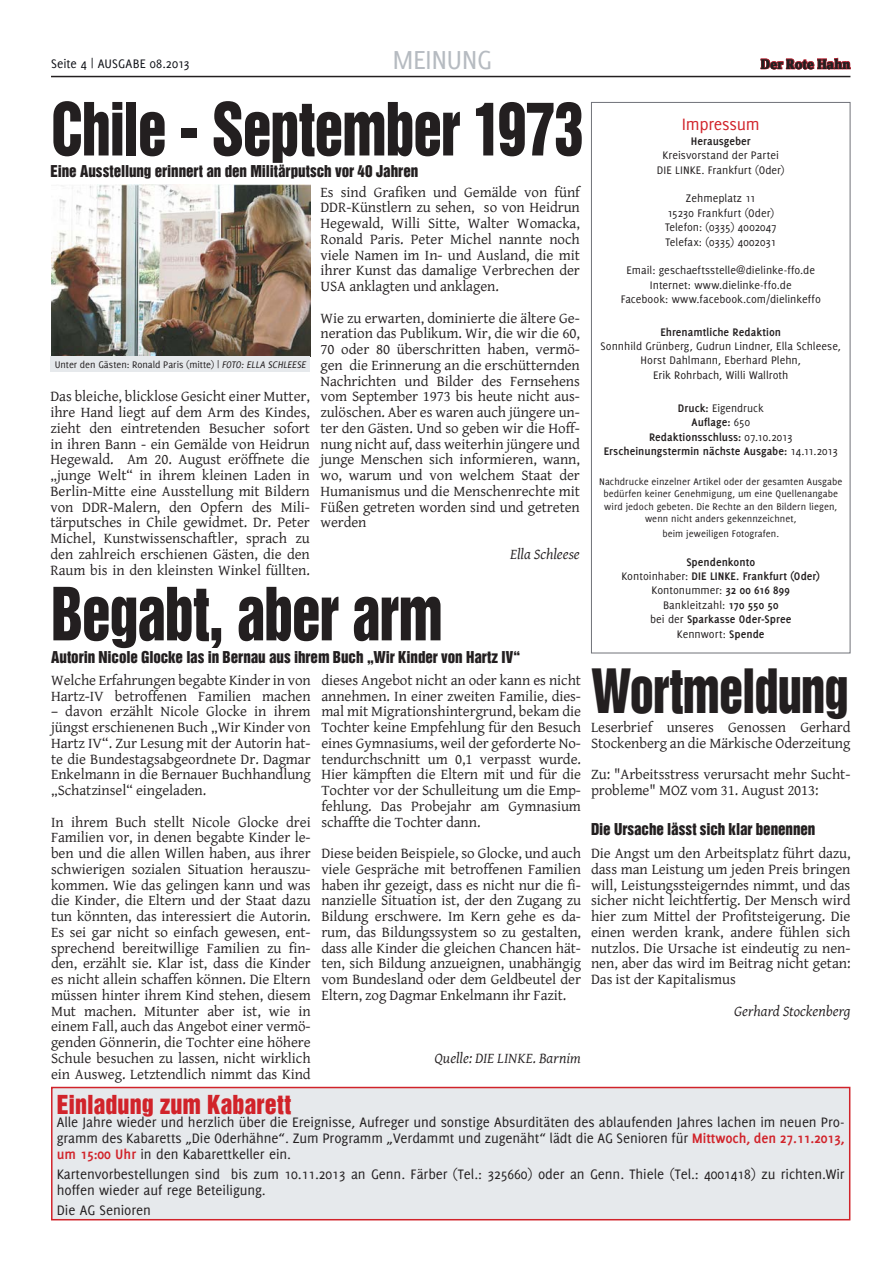
<style>
.page{position:relative;width:893px;height:1263px;background:#fff}
.page>*{position:absolute;margin:0;border:0;box-sizing:border-box;transform-origin:0 0}
.Überschrift_1{font:66.9px "Helvetica Inserat";letter-spacing:-.025em;color:#231f20;scale:.87 1}
.Überschrift_1-2{font:55.95px "Helvetica Inserat";letter-spacing:-.02em;color:#231f20;scale:.87 1}
.t1{font:28.5px "Delicious";letter-spacing:-.02em;color:#b6bbc1}
.Termine__Zwischenlin{font:24px "Helvetica Inserat";color:#d1232a}
.t2{font:18px "Delicious";letter-spacing:-.02em;color:#d1232a}
.Fließtext_1_dreispal{font:15px/15.8px "Gentium Plus";letter-spacing:-.005em;color:#231f20;text-align:justify}
.Fließtext_1_dreispal-2{font:15px/15.8px "Delicious";letter-spacing:-.005em;color:#231f20;text-align:justify}
.Überschrift_1-3{font:15px "Helvetica Inserat";letter-spacing:-.005em;color:#231f20}
.Autor_in{font:italic 15px "Gentium Plus";color:#231f20}
.T________Fliesstext{font:800 14.4px "Zine Serif Dis";letter-spacing:-.005em;color:#231f20}
.Seitenkopf_Ausgabe_N{font:13.5px "Delicious";letter-spacing:.005em;color:#0f1117}
.namenszusat{font:12px/14.4px "Delicious";color:#231f20;text-align:center}
.Autor_in-2{font:700 12px/14.4px "Delicious";letter-spacing:.005em;color:#231f20;text-align:center}
.namenszusat-2{font:700 12px "Delicious";letter-spacing:.005em;color:#231f20}
.Autor_in-3{font:12px "Delicious";color:#231f20}
.namenszusat-3{font:10.5px/12.6px "Delicious";letter-spacing:.005em;color:#231f20;text-align:center}
.Bildunters{font:10.5px "Delicious";letter-spacing:-.005em;color:#231f20}
.s1{font-style:italic}
.s2{font-weight:700}
.s3{font-weight:400}
.s4{font-weight:700;color:#d1232a}
</style>
<div class="page">
<hr style="left:51px;top:76px;width:799px;height:1px;background:#231f20">
<svg style="left:760px;top:58px;width:91px;height:12px"></svg>
<div style="left:591px;top:102px;width:259px;height:551px;border:1px solid #707279"></div>
<img style="left:51px;top:184px;width:259px;height:172px">
<div style="left:50px;top:356px;width:260px;height:16px;background:#e6e9ec"></div>
<div style="left:52px;top:1087px;width:798px;height:133px;background:#e6e9ec"></div>
<div style="left:51px;top:1087px;width:799px;height:133px;border:2px solid #d1232a"></div>
<p class="Seitenkopf_Ausgabe_N" style="left:51px;top:56px;width:140px">Seite 4 | AUSGABE 08.2013</p>
<p class="t1" style="left:392px;top:43px;width:101px">MEINUNG</p>
<p class="T________Fliesstext" style="left:761px;top:56px;width:91px">Der Rote Hahn</p>
<p class="Überschrift_1" style="left:51px;top:89px;width:613px">Chile - September 1973</p>
<p class="Überschrift_1-3" style="left:50px;top:162px;width:369px">Eine Ausstellung erinnert an den Militärputsch vor 40 Jahren</p>
<p class="Bildunters" style="left:55px;top:358px;width:253px">Unter den Gästen: Ronald Paris (mitte) | <span class="s1">FOTO: ELLA SCHLEESE</span></p>
<p class="Fließtext_1_dreispal" style="left:50px;top:387px;width:261px">Das bleiche, blicklose Gesicht einer Mutter, ihre Hand liegt auf dem Arm des Kindes, zieht den eintretenden Besucher sofort in ihren Bann - ein Gemälde von Heidrun Hegewald. Am 20. August eröffnete die „junge Welt“ in ihrem kleinen Laden in Berlin-Mitte eine Ausstellung mit Bildern von DDR-Malern, den Opfern des Mili&shy;tärputsches in Chile gewidmet. Dr. Peter Michel, Kunstwissenschaftler, sprach zu den zahlreich erschienen Gästen, die den Raum bis in den kleinsten Winkel füllten.</p>
<p class="Fließtext_1_dreispal" style="left:320px;top:183px;width:261px">Es sind Grafiken und Gemälde von fünf DDR-Künstlern zu sehen, so von Heidrun Hegewald, Willi Sitte, Walter Womacka, Ronald Paris. Peter Michel nannte noch viele Namen im In- und Ausland, die mit ihrer Kunst das damalige Verbrechen der USA anklagten und anklagen.</p>
<p class="Fließtext_1_dreispal" style="left:320px;top:309px;width:261px">Wie zu erwarten, dominierte die ältere Ge&shy;neration das Publikum. Wir, die wir die 60, 70 oder 80 überschritten haben, vermö&shy;gen die Erinnerung an die erschütternden Nachrichten und Bilder des Fernsehens vom September 1973 bis heute nicht aus&shy;zulöschen. Aber es waren auch jüngere un&shy;ter den Gästen. Und so geben wir die Hoff&shy;nung nicht auf, dass weiterhin jüngere und junge Menschen sich informieren, wann, wo, warum und von welchem Staat der Humanismus und die Menschenrechte mit Füßen getreten worden sind und getreten werden</p>
<p class="Autor_in" style="left:510px;top:540px;width:71px">Ella Schleese</p>
<p class="Überschrift_1" style="left:51px;top:574px;width:452px">Begabt, aber arm</p>
<p class="Fließtext_1_dreispal" style="left:51px;top:671px;width:261px">Welche Erfahrungen begabte Kinder in von<br>Hartz-IV betroffenen Familien machen</p>
<p class="Fließtext_1_dreispal" style="left:51px;top:702px;width:261px">– davon erzählt Nicole Glocke in ihrem jüngst erschienenen Buch „Wir Kinder von Hartz IV“. Zur Lesung mit der Autorin hat&shy;te die Bundestagsabgeordnete Dr. Dagmar Enkelmann in die Bernauer Buchhandlung „Schatzinsel“ eingeladen.</p>
<p class="Fließtext_1_dreispal" style="left:51px;top:813px;width:261px">In ihrem Buch stellt Nicole Glocke drei Familien vor, in denen begabte Kinder le&shy;ben und die allen Willen haben, aus ihrer schwierigen sozialen Situation herauszu&shy;kommen. Wie das gelingen kann und was die Kinder, die Eltern und der Staat dazu tun könnten, das interessiert die Autorin.<br>Es sei gar nicht so einfach gewesen, ent&shy;sprechend bereitwillige Familien zu fin&shy;den, erzählt sie. Klar ist, dass die Kinder es nicht allein schaffen können. Die Eltern müssen hinter ihrem Kind stehen, diesem Mut machen. Mitunter aber ist, wie in einem Fall, auch das Angebot einer vermö&shy;genden Gönnerin, die Tochter eine höhere Schule besuchen zu lassen, nicht wirklich ein Ausweg. Letztendlich nimmt das Kind</p>
<p class="Überschrift_1-3" style="left:51px;top:648px;width:471px">Autorin Nicole Glocke las in Bernau aus ihrem Buch „Wir Kinder von Hartz IV“</p>
<p class="Fließtext_1_dreispal" style="left:321px;top:671px;width:261px">dieses Angebot nicht an oder kann es nicht annehmen. In einer zweiten Familie, dies&shy;mal mit Migrationshintergrund, bekam die Tochter keine Empfehlung für den Besuch eines Gymnasiums, weil der geforderte No&shy;tendurchschnitt um 0,1 verpasst wurde.<br>Hier kämpften die Eltern mit und für die Tochter vor der Schulleitung um die Emp&shy;fehlung. Das Probejahr am Gymnasium schaffte die Tochter dann.</p>
<p class="Fließtext_1_dreispal" style="left:321px;top:844px;width:261px">Diese beiden Beispiele, so Glocke, und auch viele Gespräche mit betroffenen Familien haben ihr gezeigt, dass es nicht nur die fi&shy;nanzielle Situation ist, der den Zugang zu Bildung erschwere. Im Kern gehe es da&shy;rum, das Bildungssystem so zu gestalten, dass alle Kinder die gleichen Chancen hät&shy;ten, sich Bildung anzueignen, unabhängig vom Bundesland oder dem Geldbeutel der Eltern, zog Dagmar Enkelmann ihr Fazit.</p>
<p class="Autor_in" style="left:434px;top:1044px;width:148px">Quelle: DIE LINKE. Barnim</p>
<p class="t2" style="left:682px;top:114px;width:79px">Impressum</p>
<p class="namenszusat" style="left:657px;top:133px;width:129px"><span class="s2">Herausgeber<br></span>Kreisvorstand der Partei<br>DIE LINKE. Frankfurt (Oder)</p>
<p class="namenszusat" style="left:686px;top:191px;width:71px">Zehmeplatz 11</p>
<p class="namenszusat" style="left:667px;top:205px;width:108px">15230 Frankfurt (Oder)</p>
<p class="namenszusat" style="left:665px;top:220px;width:113px">Telefon: (0335) 4002047</p>
<p class="namenszusat" style="left:665px;top:234px;width:112px">Telefax: (0335) 4002031</p>
<p class="namenszusat" style="left:621px;top:263px;width:202px">Email: geschaeftsstelle@dielinke-ffo.de<br>Internet: www.dielinke-ffo.de<br>Facebook: www.facebook.com/dielinkeffo</p>
<p class="Autor_in-2" style="left:660px;top:324px;width:122px">Ehrenamtliche Redaktion</p>
<p class="namenszusat" style="left:600px;top:339px;width:242px">Sonnhild Grünberg, Gudrun Lindner, Ella Schleese,</p>
<p class="namenszusat" style="left:641px;top:353px;width:162px">Horst Dahlmann, Eberhard Plehn,</p>
<p class="namenszusat" style="left:653px;top:367px;width:137px">Erik Rohrbach, Willi Wallroth</p>
<p class="Autor_in-3" style="left:678px;top:401px;width:87px"><span class="s2">Druck:</span> Eigendruck</p>
<p class="Autor_in-2" style="left:692px;top:415px;width:60px">Auflage: <span class="s3">650</span></p>
<p class="Autor_in-2" style="left:604px;top:429px;width:235px">Redaktionsschluss: <span class="s3">07.10.2013<br></span>Erscheinungstermin nächste Ausgabe: <span class="s3">14.11.2013</span></p>
<p class="namenszusat-3" style="left:599px;top:475px;width:245px">Nachdrucke einzelner Artikel oder der gesamten Ausgabe bedürfen keiner Genehmigung, um eine Quellenangabe wird jedoch gebeten. Die Rechte an den Bildern liegen, wenn nicht anders gekennzeichnet,</p>
<p class="namenszusat-3" style="left:662px;top:527px;width:118px">beim jeweiligen Fotografen.</p>
<p class="Autor_in-2" style="left:686px;top:554px;width:70px">Spendenkonto</p>
<p class="namenszusat-2" style="left:621px;top:569px;width:200px"><span class="s3">Kontoinhaber:</span> DIE LINKE. Frankfurt (Oder)</p>
<p class="namenszusat" style="left:652px;top:583px;width:140px">Kontonummer: <span class="s2">32 00 616 899</span></p>
<p class="namenszusat" style="left:663px;top:597px;width:117px">Bankleitzahl: <span class="s2">170 550 50</span></p>
<p class="namenszusat-2" style="left:650px;top:612px;width:143px"><span class="s3">bei der</span> Sparkasse Oder-Spree</p>
<p class="namenszusat" style="left:677px;top:626px;width:89px">Kennwort: <span class="s2">Spende</span></p>
<p class="Überschrift_1-2" style="left:591px;top:657px;width:298px">Wortmeldung</p>
<p class="Fließtext_1_dreispal" style="left:591px;top:718px;width:261px">Leserbrief unseres Genossen Gerhard<br>Stockenberg an die Märkische Oderzeitung</p>
<p class="Fließtext_1_dreispal" style="left:591px;top:765px;width:261px">Zu: "Arbeitsstress verursacht mehr Sucht&shy;probleme" MOZ vom 31. August 2013:</p>
<p class="Überschrift_1-3" style="left:591px;top:820px;width:226px">Die Ursache lässt sich klar benennen</p>
<p class="Fließtext_1_dreispal" style="left:591px;top:844px;width:261px">Die Angst um den Arbeitsplatz führt dazu, dass man Leistung um jeden Preis bringen will, Leistungssteigerndes nimmt, und das sicher nicht leichtfertig. Der Mensch wird hier zum Mittel der Profitsteigerung. Die einen werden krank, andere fühlen sich nutzlos. Die Ursache ist eindeutig zu nen&shy;nen, aber das wird im Beitrag nicht getan:<br>Das ist der Kapitalismus</p>
<p class="Autor_in" style="left:734px;top:997px;width:118px">Gerhard Stockenberg</p>
<p class="Termine__Zwischenlin" style="left:57px;top:1090px;width:236px">Einladung zum Kabarett</p>
<p class="Fließtext_1_dreispal-2" style="left:57px;top:1114px;width:789px">Alle Jahre wieder und herzlich über die Ereignisse, Aufreger und sonstige Absurditäten des ablaufenden Jahres lachen im neuen Pro&shy;gramm des Kabaretts „Die Oderhähne“. Zum Programm „Verdammt und zugenäht“ lädt die AG Senioren für <span class="s4">Mittwoch, den 27.11.2013, um 15:00 Uhr</span> in den Kabarettkeller ein.</p>
<p class="Fließtext_1_dreispal-2" style="left:57px;top:1166px;width:789px">Kartenvorbestellungen sind bis zum 10.11.2013 an Genn. Färber (Tel.: 325660) oder an Genn. Thiele (Tel.: 4001418) zu richten.Wir hoffen wieder auf rege Beteiligung.</p>
<p class="Fließtext_1_dreispal-2" style="left:57px;top:1202px;width:96px">Die AG Senioren</p>
</div>
